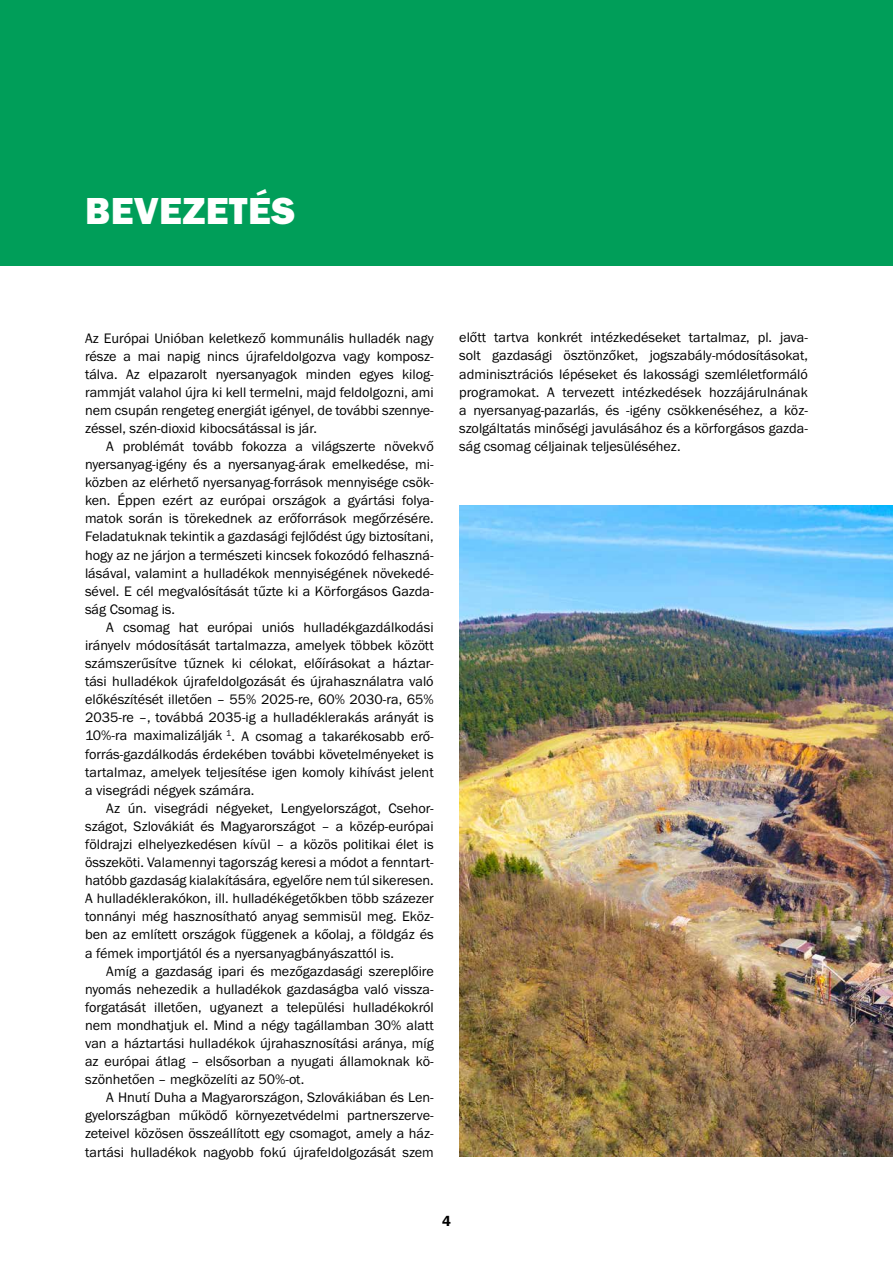
<style>
.page{position:relative;width:893px;height:1263px;background:#fff}
.page>*{position:absolute;margin:0;border:0;box-sizing:border-box;transform-origin:0 0}
.t1{font:39px "Franklin Got Itc TOT Hea";letter-spacing:.015em;color:#fff}
.t2{font:15px "Franklin Got Itc TOT Dem";color:#000}
.t3{font:14.25px/18.1px "Franklin Got Itc TOT Boo";color:#000;text-align:justify}
</style>
<div class="page">
<div style="left:0;top:0;width:893px;height:265px;background:#009e59"></div>
<img style="left:459px;top:505px;width:434px;height:652px">
<h1 class="t1" style="left:85px;top:188px;width:211px">BEVEZETÉS</h1>
<p class="t3" style="left:85px;top:329px;width:350px">Az Európai Unióban keletkező kommunális hulladék nagy része a mai napig nincs újrafeldolgozva vagy komposz&shy;tálva. Az elpazarolt nyersanyagok minden egyes kilog&shy;rammját valahol újra ki kell termelni, majd feldolgozni, ami nem csupán rengeteg energiát igényel, de további szennye&shy;zéssel, szén-dioxid kibocsátással is jár.</p>
<p class="t3" style="left:85px;top:437px;width:350px;text-indent:21px">A problémát tovább fokozza a világszerte növekvő nyersanyag-igény és a nyersanyag-árak emelkedése, mi&shy;közben az elérhető nyersanyag-források mennyisége csök&shy;ken. Éppen ezért az európai országok a gyártási folya&shy;matok során is törekednek az erőforrások megőrzésére.<br>Feladatuknak tekintik a gazdasági fejlődést úgy biztosítani, hogy az ne járjon a természeti kincsek fokozódó felhaszná&shy;lásával, valamint a hulladékok mennyiségének növekedé&shy;sével. E cél megvalósítását tűzte ki a Körforgásos Gazda&shy;ság Csomag is.</p>
<p class="t3" style="left:85px;top:618px;width:350px;text-indent:21px">A csomag hat európai uniós hulladékgazdálkodási irányelv módosítását tartalmazza, amelyek többek között számszerűsítve tűznek ki célokat, előírásokat a háztar&shy;tási hulladékok újrafeldolgozását és újrahasználatra való előkészítését illetően – 55% 2025-re, 60% 2030-ra, 65% 2035-re –, továbbá 2035-ig a hulladéklerakás arányát is 10%-ra maximalizálják <sup>1</sup>. A csomag a takarékosabb erő&shy;forrás-gazdálkodás érdekében további követelményeket is tartalmaz, amelyek teljesítése igen komoly kihívást jelent a visegrádi négyek számára.</p>
<p class="t3" style="left:85px;top:799px;width:350px;text-indent:21px">Az ún. visegrádi négyeket, Lengyelországot, Csehor&shy;szágot, Szlovákiát és Magyarországot – a közép-európai földrajzi elhelyezkedésen kívül – a közös politikai élet is összeköti. Valamennyi tagország keresi a módot a fenntart&shy;hatóbb gazdaság kialakítására, egyelőre nem túl sikeresen.<br>A hulladéklerakókon, ill. hulladékégetőkben több százezer tonnányi még hasznosítható anyag semmisül meg. Eköz&shy;ben az említett országok függenek a kőolaj, a földgáz és a fémek importjától és a nyersanyagbányászattól is.</p>
<p class="t3" style="left:85px;top:962px;width:350px;text-indent:21px">Amíg a gazdaság ipari és mezőgazdasági szereplőire nyomás nehezedik a hulladékok gazdaságba való vissza&shy;forgatását illetően, ugyanezt a települési hulladékokról nem mondhatjuk el. Mind a négy tagállamban 30% alatt van a háztartási hulladékok újrahasznosítási aránya, míg az európai átlag – elsősorban a nyugati államoknak kö&shy;szönhetően – megközelíti az 50%-ot.</p>
<p class="t3" style="left:85px;top:1089px;width:350px;text-indent:21px">A Hnutí Duha a Magyarországon, Szlovákiában és Len&shy;gyelországban működő környezetvédelmi partnerszerve&shy;zeteivel közösen összeállított egy csomagot, amely a ház&shy;tartási hulladékok nagyobb fokú újrafeldolgozását szem</p>
<p class="t3" style="left:459px;top:329px;width:350px">előtt tartva konkrét intézkedéseket tartalmaz, pl. java&shy;solt gazdasági ösztönzőket, jogszabály-módosításokat, adminisztrációs lépéseket és lakossági szemléletformáló programokat. A tervezett intézkedések hozzájárulnának a nyersanyag-pazarlás, és -igény csökkenéséhez, a köz&shy;szolgáltatás minőségi javulásához és a körforgásos gazda&shy;ság csomag céljainak teljesüléséhez.</p>
<p class="t2" style="left:442px;top:1213px;width:10px">4</p>
</div>
